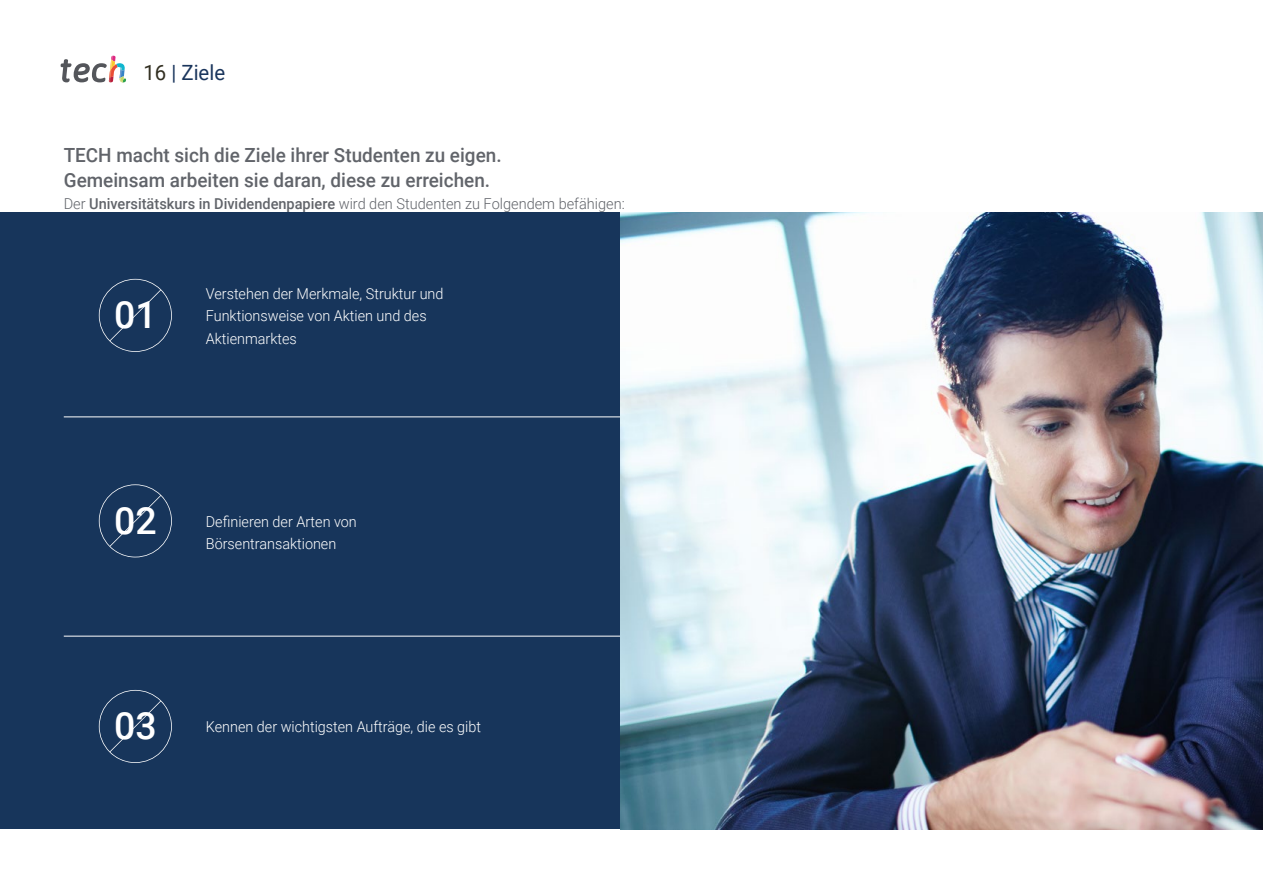
<style>
.page{position:relative;width:1263px;height:893px;background:#fff}
.page>*{position:absolute;margin:0;border:0;box-sizing:border-box;transform-origin:0 0}
.t1{font:500 37.5px "Roboto";color:#fff}
.t2{font:21px "Roboto";color:#1a355c}
.t3{font:500 19.5px/25.5px "Roboto";color:#61646a}
.t4{font:300 15px/22.5px "Roboto";color:#fff;scale:.96 1}
.t5{font:300 15px "Roboto";color:#61646a}
.s1{color:#312e20}
.s2{font-weight:500}
</style>
<div class="page">
<svg style="left:61px;top:56px;width:65px;height:27px"></svg>
<div style="left:0;top:213px;width:621px;height:616px;background:#17355b"></div>
<svg style="left:99px;top:279px;width:73px;height:73px"></svg>
<svg style="left:99px;top:484px;width:73px;height:73px"></svg>
<svg style="left:99px;top:690px;width:73px;height:73px"></svg>
<hr style="left:64px;top:417px;width:1199px;height:1px;background:#fff">
<hr style="left:64px;top:636px;width:1199px;height:1px;background:#fff">
<img style="left:621px;top:213px;width:642px;height:616px">
<h2 class="t2" style="left:144px;top:57px;width:83px"><span class="s1">16</span> | Ziele</h2>
<h3 class="t3" style="left:64px;top:141px;width:439px">TECH macht sich die Ziele ihrer Studenten zu eigen.<br>Gemeinsam arbeiten sie daran, diese zu erreichen.</h3>
<p class="t5" style="left:64px;top:193px;width:562px">Der <span class="s2">Universitätskurs in Dividendenpapiere</span> wird den Studenten zu Folgendem befähigen:</p>
<h1 class="t1" style="left:114px;top:288px;width:44px">01</h1>
<p class="t4" style="left:206px;top:281px;width:249px">Verstehen der Merkmale, Struktur und<br>Funktionsweise von Aktien und des<br>Aktienmarktes</p>
<h1 class="t1" style="left:114px;top:494px;width:44px">02</h1>
<p class="t4" style="left:206px;top:509px;width:159px">Definieren der Arten von<br>Börsentransaktionen</p>
<h1 class="t1" style="left:114px;top:699px;width:44px">03</h1>
<p class="t4" style="left:206px;top:715px;width:288px">Kennen der wichtigsten Aufträge, die es gibt</p>
</div>
